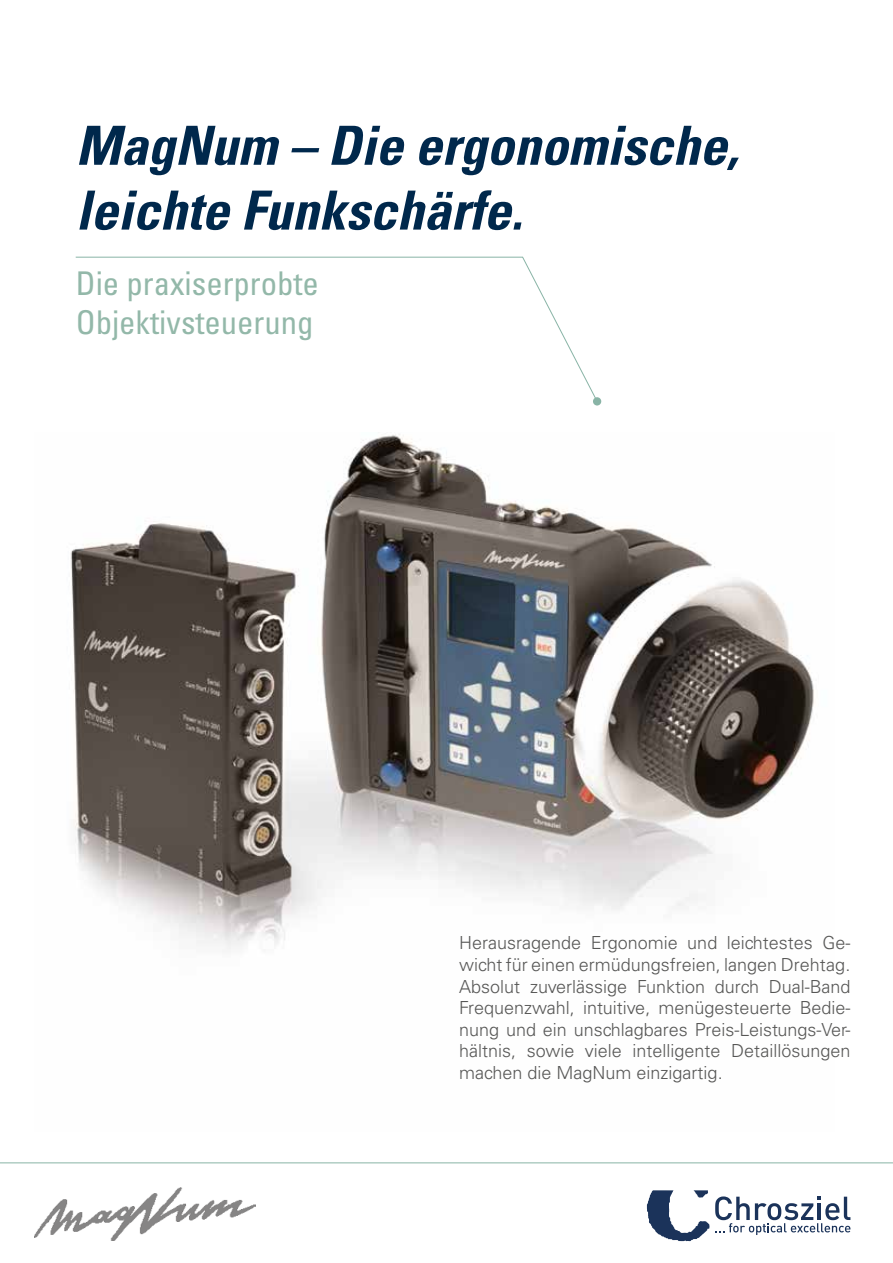
<style>
.page{position:relative;width:893px;height:1263px;background:#fff}
.page>*{position:absolute;margin:0;border:0;box-sizing:border-box;transform-origin:0 0}
.t1{font:italic 700 condensed 54px/64.8px "Univers LT Std";color:#00284c}
.t2{font:condensed 32.7px/39.2px "Univers LT Std";color:#93b8a9}
.t3{font:300 18px/21.6px "Univers LT Std";color:#575756;text-align:justify}
</style>
<div class="page">
<img style="left:70px;top:434px;width:744px;height:516px">
<hr style="left:0;top:1162px;width:893px;height:1px;background:#89b4a6">
<svg style="left:75px;top:256px;width:521px;height:142px"></svg>
<div style="left:593px;top:397px;width:8px;height:8px;background:#89b4a6;border-radius:50%"></div>
<img style="left:34px;top:1188px;width:221px;height:52px">
<svg style="left:647px;top:1190px;width:62px;height:51px"></svg>
<svg style="left:715px;top:1196px;width:135px;height:39px"></svg>
<h1 class="t1" style="left:76px;top:113px;width:664px">MagNum – Die ergonomische, leichte Funkschärfe.</h1>
<h2 class="t2" style="left:76px;top:263px;width:245px">Die praxiserprobte<br>Objektivsteuerung</h2>
<p class="t3" style="left:459px;top:932px;width:393px">Herausragende Ergonomie und leichtestes Ge&shy;wicht für einen ermüdungsfreien, langen Drehtag.<br>Absolut zuverlässige Funktion durch Dual-Band Frequenzwahl, intuitive, menügesteuerte Bedie&shy;nung und ein unschlagbares Preis-Leistungs-Ver&shy;hältnis, sowie viele intelligente Detaillösungen machen die MagNum einzigartig.</p>
</div>
